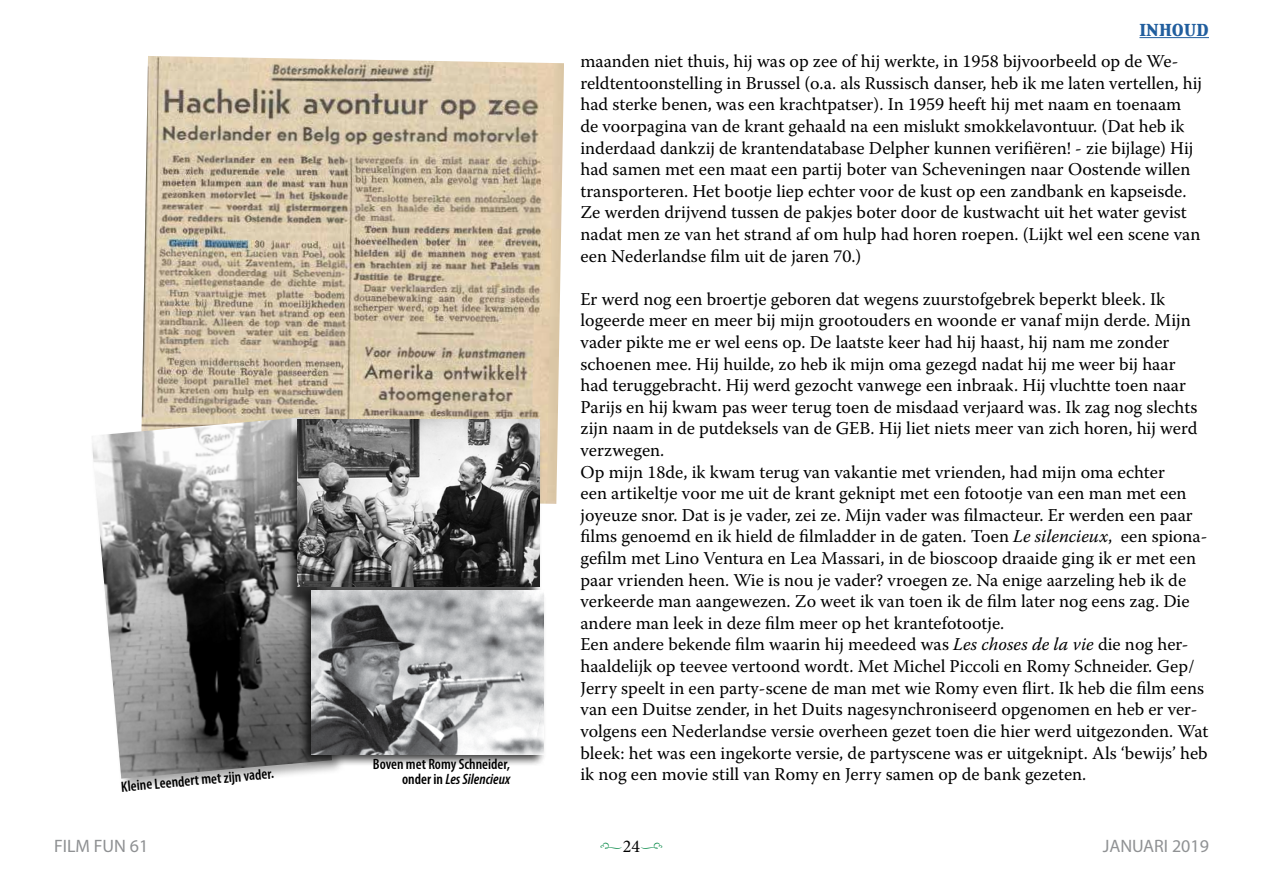
<style>
.page{position:relative;width:1263px;height:893px;background:#fff}
.page>*{position:absolute;margin:0;border:0;box-sizing:border-box;transform-origin:0 0}
.t1{font:18px/21.6px "Warnock Pro";color:#000}
.t2{font:18px "Myriad Pro";color:#909294}
.t3{font:18px "Myriad Pro";color:#8f9193}
.t4{font:18px "Capitals";color:#215e9e}
.t5{font:18px "Type Embellishments One Let Plain";color:#008643}
.t6{font:600 condensed 15px/15px "Myriad Pro";color:#000;text-align:right}
.s1{font-style:italic}
.s2{font-family:"Minion Pro";color:#000}
</style>
<div class="page">
<hr style="left:1139px;top:37px;width:70px;height:1px;background:#215e9e">
<img style="left:141px;top:56px;width:423px;height:448px">
<div style="left:90px;top:416px;width:256px;height:376px;background:#000;opacity:.35"></div>
<img style="left:91px;top:417px;width:241px;height:362px">
<div style="left:283px;top:425px;width:259px;height:184px;background:#000;opacity:.68"></div>
<img style="left:297px;top:420px;width:242px;height:167px">
<div style="left:298px;top:587px;width:249px;height:180px;background:#000;opacity:.78"></div>
<img style="left:312px;top:591px;width:232px;height:164px">
<p class="t6" style="left:120px;top:779px;width:155px;rotate:-5deg">Kleine Leendert met zijn vader.</p>
<p class="t6" style="left:373px;top:756px;width:139px">Boven met Romy Schneider, onder in <span class="s1">Les Silencieux</span></p>
<p class="t4" style="left:1139px;top:16px;width:71px">INHOUD</p>
<p class="t1" style="left:580px;top:50px;width:623px">maanden niet thuis, hij was op zee of hij werkte, in 1958 bijvoorbeeld op de We&shy;reldtentoonstelling in Brussel (o.a. als Russisch danser, heb ik me laten vertellen, hij had sterke benen, was een krachtpatser). In 1959 heeft hij met naam en toenaam de voorpagina van de krant gehaald na een mislukt smokkelavontuur. (Dat heb ik inderdaad dankzij de krantendatabase Delpher kunnen verifiëren! - zie bijlage) Hij had samen met een maat een partij boter van Scheveningen naar Oostende willen transporteren. Het bootje liep echter voor de kust op een zandbank en kapseisde.<br>Ze werden drijvend tussen de pakjes boter door de kustwacht uit het water gevist nadat men ze van het strand af om hulp had horen roepen. (Lijkt wel een scene van een Nederlandse film uit de jaren 70.)</p>
<p class="t1" style="left:580px;top:288px;width:629px">Er werd nog een broertje geboren dat wegens zuurstofgebrek beperkt bleek. Ik logeerde meer en meer bij mijn grootouders en woonde er vanaf mijn derde. Mijn vader pikte me er wel eens op. De laatste keer had hij haast, hij nam me zonder schoenen mee. Hij huilde, zo heb ik mijn oma gezegd nadat hij me weer bij haar<br>had teruggebracht. Hij werd gezocht vanwege een inbraak. Hij vluchtte toen naar Parijs en hij kwam pas weer terug toen de misdaad verjaard was. Ik zag nog slechts zijn naam in de putdeksels van de GEB. Hij liet niets meer van zich horen, hij werd verzwegen.<br>Op mijn 18de, ik kwam terug van vakantie met vrienden, had mijn oma echter<br>een artikeltje voor me uit de krant geknipt met een fotootje van een man met een joyeuze snor. Dat is je vader, zei ze. Mijn vader was filmacteur. Er werden een paar films genoemd en ik hield de filmladder in de gaten. Toen <span class="s1">Le silencieux</span>, een spiona&shy;gefilm met Lino Ventura en Lea Massari, in de bioscoop draaide ging ik er met een paar vrienden heen. Wie is nou je vader? vroegen ze. Na enige aarzeling heb ik de verkeerde man aangewezen. Zo weet ik van toen ik de film later nog eens zag. Die andere man leek in deze film meer op het krantefotootje.<br>Een andere bekende film waarin hij meedeed was <span class="s1">Les choses de la vie</span> die nog her&shy;haaldelijk op teevee vertoond wordt. Met Michel Piccoli en Romy Schneider. Gep/ Jerry speelt in een party-scene de man met wie Romy even flirt. Ik heb die film eens van een Duitse zender, in het Duits nagesynchroniseerd opgenomen en heb er ver&shy;volgens een Nederlandse versie overheen gezet toen die hier werd uitgezonden. Wat bleek: het was een ingekorte versie, de partyscene was er uitgeknipt. Als ‘bewijs’ heb ik nog een movie still van Romy en Jerry samen op de bank gezeten.</p>
<p class="t3" style="left:54px;top:835px;width:96px">FILM FUN 61</p>
<p class="t5" style="left:600px;top:839px;width:65px">i<span class="s2">24</span>j</p>
<p class="t2" style="left:1103px;top:835px;width:108px">JANUARI 2019</p>
</div>
